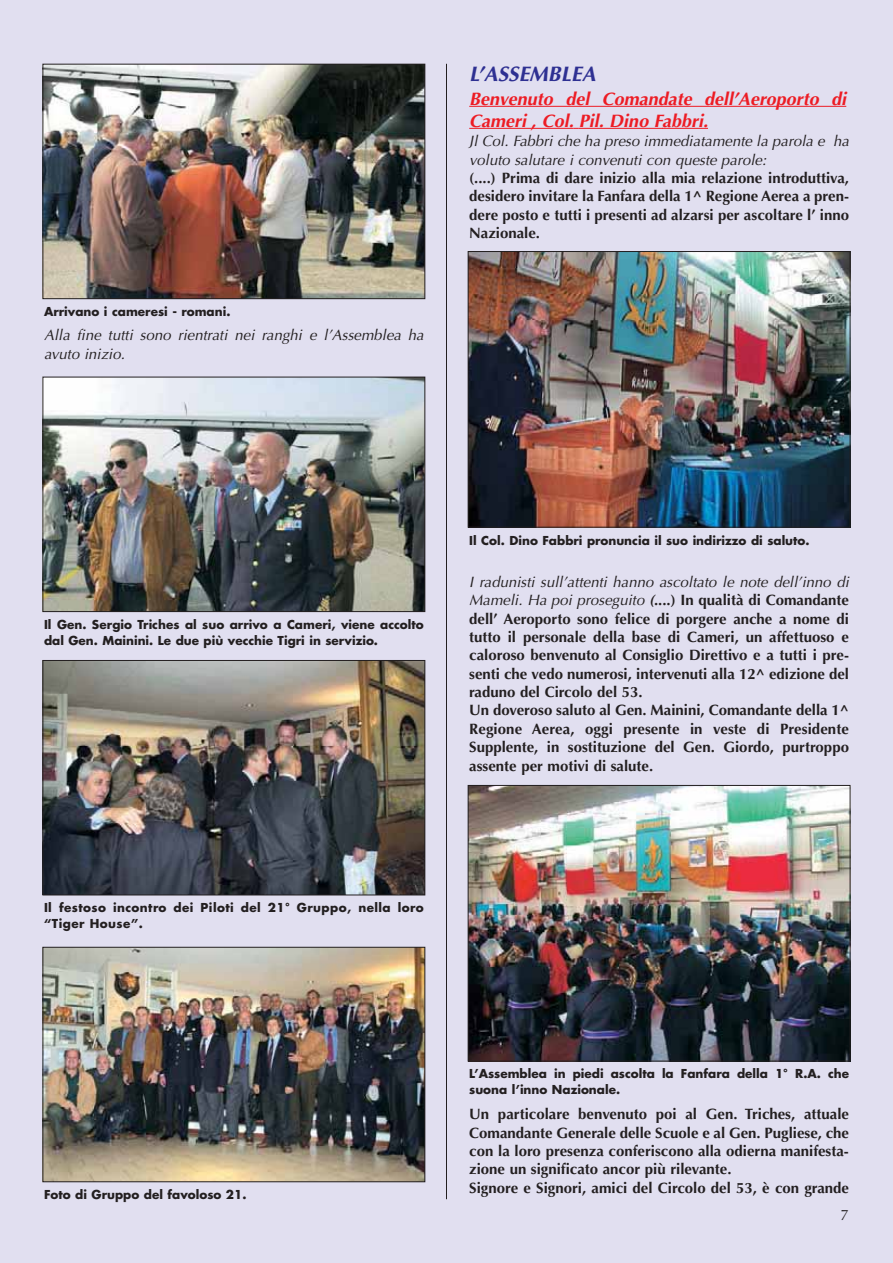
<style>
.page{position:relative;width:893px;height:1263px;background:#e1dff0}
.page>*{position:absolute;margin:0;border:0;box-sizing:border-box;transform-origin:0 0}
.t1{font:italic 700 21px "Optima";color:#2e3092}
.t2{font:italic 700 18px/22px "Optima";color:#ed1c24}
.t3{font:700 15px/18.3px "Optima";color:#231f20}
.t4{font:italic 15px/18.3px "Optima";color:#231f20}
.t5{font:15px "Optima";color:#231f20}
.t6{font:700 12px/15.6px "Futura";color:#231f20}
.t7{font:700 12px/15.6px "Futura";letter-spacing:.035em;color:#231f20}
.s1{font-weight:400;font-style:italic}
.s2{font-style:italic}
</style>
<div class="page">
<hr style="left:469px;top:106px;width:39px;height:1px;background:#ed1c24">
<hr style="left:508px;top:106px;width:258px;height:1px;background:#ed1c24">
<hr style="left:766px;top:106px;width:80px;height:1px;background:#ed1c24">
<hr style="left:469px;top:128px;width:62px;height:1px;background:#ed1c24">
<hr style="left:531px;top:128px;width:43px;height:1px;background:#ed1c24">
<hr style="left:579px;top:128px;width:84px;height:1px;background:#ed1c24">
<hr style="left:662px;top:128px;width:46px;height:1px;background:#ed1c24">
<hr style="left:446px;top:64px;width:1px;height:1135px;background:#231f20">
<img style="left:470px;top:253px;width:378px;height:273px">
<div style="left:468px;top:251px;width:382px;height:277px;border:1px solid #231f20"></div>
<img style="left:470px;top:787px;width:378px;height:272px">
<div style="left:468px;top:785px;width:382px;height:276px;border:1px solid #231f20"></div>
<img style="left:45px;top:66px;width:378px;height:231px">
<div style="left:43px;top:64px;width:382px;height:235px;border:1px solid #231f20"></div>
<img style="left:45px;top:379px;width:378px;height:231px">
<div style="left:43px;top:377px;width:382px;height:235px;border:1px solid #231f20"></div>
<img style="left:45px;top:662px;width:378px;height:231px">
<div style="left:43px;top:660px;width:382px;height:235px;border:1px solid #231f20"></div>
<img style="left:45px;top:949px;width:378px;height:231px">
<div style="left:43px;top:947px;width:382px;height:235px;border:1px solid #231f20"></div>
<p class="t6" style="left:44px;top:305px;width:188px">Arrivano i cameresi - romani.</p>
<p class="t4" style="left:44px;top:328px;width:384px">Alla fine tutti sono rientrati nei ranghi e l’Assemblea ha avuto inizio.</p>
<h1 class="t1" style="left:469px;top:65px;width:132px">L’ASSEMBLEA</h1>
<p class="t2" style="left:469px;top:89px;width:382px">Benvenuto del Comandate dell’Aeroporto di<br>Cameri , Col. Pil. Dino Fabbri.</p>
<p class="t4" style="left:469px;top:134px;width:384px">J l Col. Fabbri che ha preso immediatamente la parola e ha voluto salutare i convenuti con queste parole:</p>
<p class="t3" style="left:469px;top:170px;width:381px;text-align:justify">(....) Prima di dare inizio alla mia relazione introduttiva, desidero invitare la Fanfara della 1^ Regione Aerea a pren&shy;dere posto e tutti i presenti ad alzarsi per ascoltare l’ inno Nazionale.</p>
<p class="t6" style="left:44px;top:618px;width:381px">Il Gen. Sergio Triches al suo arrivo a Cameri, viene accolto dal Gen. Mainini. Le due più vecchie Tigri in servizio.</p>
<p class="t6" style="left:469px;top:533px;width:342px">Il Col. Dino Fabbri pronuncia il suo indirizzo di saluto.</p>
<p class="t3" style="left:469px;top:574px;width:384px"><span class="s1">I radunisti sull’attenti hanno ascoltato le note dell’inno di Mameli. Ha poi proseguito</span> <span class="s2">(</span>....) In qualità di Comandante dell’ Aeroporto sono felice di porgere anche a nome di tutto il personale della base di Cameri, un affettuoso e caloroso benvenuto al Consiglio Direttivo e a tutti i pre&shy;senti che vedo numerosi, intervenuti alla 12^ edizione del raduno del Circolo del 53.<br>Un doveroso saluto al Gen. Mainini, Comandante della 1^ Regione Aerea, oggi presente in veste di Presidente Supplente, in sostituzione del Gen. Giordo, purtroppo assente per motivi di salute.</p>
<p class="t7" style="left:44px;top:901px;width:381px">Il festoso incontro dei Piloti del 21° Gruppo, nella loro “Tiger House”.</p>
<p class="t6" style="left:44px;top:1188px;width:204px">Foto di Gruppo del favoloso 21.</p>
<p class="t6" style="left:469px;top:1067px;width:381px">L’Assemblea in piedi ascolta la Fanfara della 1° R.A. che suona l’inno Nazionale.</p>
<p class="t3" style="left:469px;top:1106px;width:381px">Un particolare benvenuto poi al Gen. Triches, attuale Comandante Generale delle Scuole e al Gen. Pugliese, che con la loro presenza conferiscono alla odierna manifesta&shy;zione un significato ancor più rilevante.<br>Signore e Signori, amici del Circolo del 53, è con grande</p>
<p class="t5" style="left:841px;top:1209px;width:10px">7</p>
</div>
